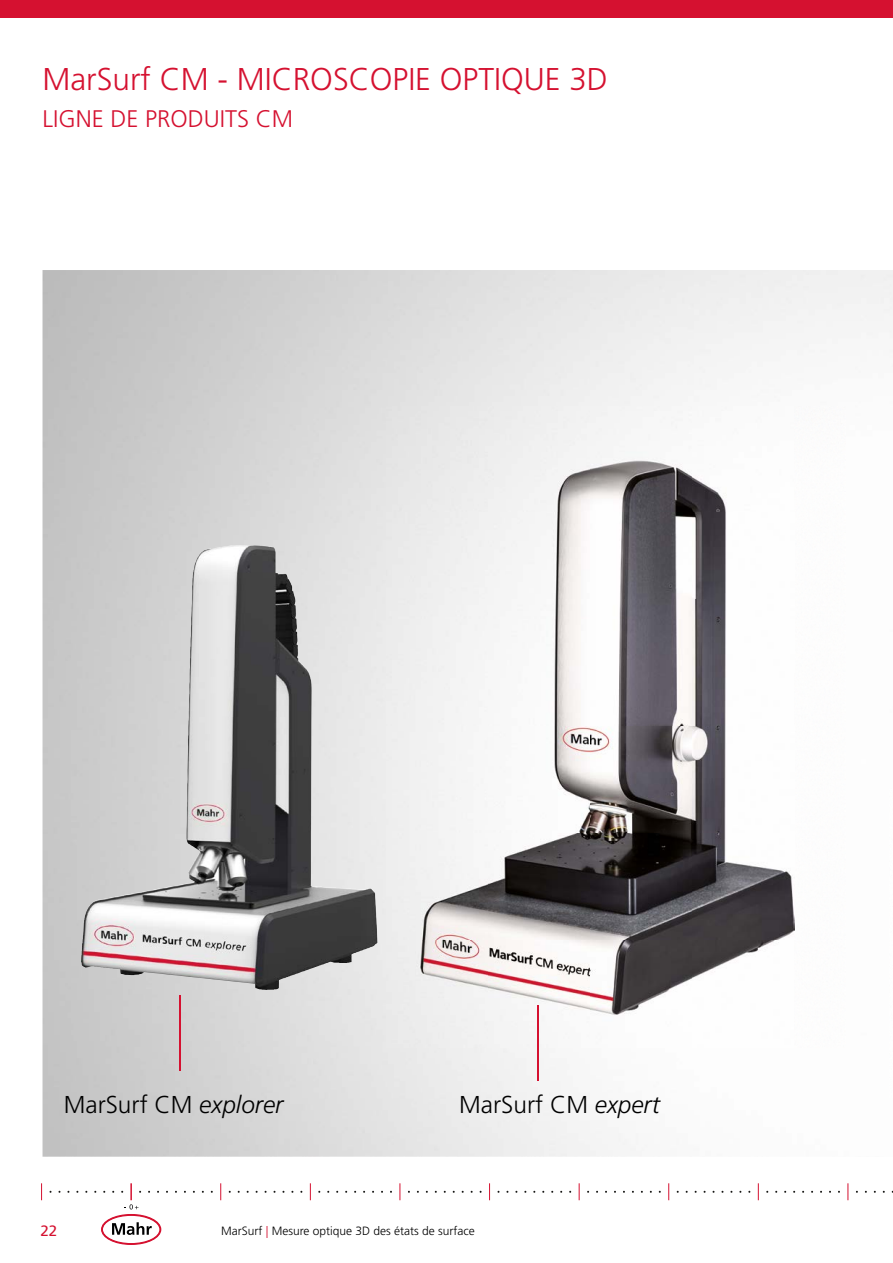
<style>
.page{position:relative;width:893px;height:1263px;background:#fff}
.page>*{position:absolute;margin:0;border:0;box-sizing:border-box;transform-origin:0 0}
.t1{font:300 31.5px "Frutiger LT Pro";color:#d51130}
.t2{font:300 24.45px "Frutiger LT Pro";color:#000}
.t3{font:300 24px "Frutiger LT Pro";color:#d51130}
.t4{font:15px "Frutiger LT Pro";color:#d51130}
.t5{font:300 12px "Frutiger LT Pro";color:#000}
.s1{font-style:italic}
.s2{color:#d51130}
</style>
<div class="page">
<div style="left:0;top:0;width:893px;height:17px;background:#d51130"></div>
<svg style="left:41px;top:1183px;width:1px;height:17px"></svg>
<svg style="left:94px;top:1183px;width:74px;height:61px"></svg>
<svg style="left:220px;top:1183px;width:1px;height:17px"></svg>
<svg style="left:310px;top:1183px;width:1px;height:17px"></svg>
<svg style="left:400px;top:1183px;width:1px;height:17px"></svg>
<svg style="left:489px;top:1183px;width:1px;height:17px"></svg>
<svg style="left:579px;top:1183px;width:1px;height:17px"></svg>
<svg style="left:668px;top:1183px;width:1px;height:17px"></svg>
<svg style="left:758px;top:1183px;width:1px;height:17px"></svg>
<svg style="left:847px;top:1183px;width:1px;height:17px"></svg>
<img style="left:43px;top:270px;width:850px;height:887px">
<img style="left:387px;top:406px;width:458px;height:641px">
<img style="left:93px;top:545px;width:161px;height:357px">
<img style="left:890px;top:788px;width:3px;height:310px">
<hr style="left:537px;top:1005px;width:2px;height:75px;background:#d51130">
<hr style="left:179px;top:995px;width:2px;height:75px;background:#d51130">
<h1 class="t1" style="left:43px;top:61px;width:567px">MarSurf CM - MICROSCOPIE OPTIQUE 3D</h1>
<h3 class="t3" style="left:43px;top:105px;width:252px">LIGNE DE PRODUITS CM</h3>
<h2 class="t2" style="left:64px;top:1090px;width:221px">MarSurf CM <span class="s1">explorer</span></h2>
<h2 class="t2" style="left:459px;top:1090px;width:202px">MarSurf CM <span class="s1">expert</span></h2>
<p class="t4" style="left:40px;top:1222px;width:18px">22</p>
<p class="t5" style="left:221px;top:1224px;width:255px">MarSurf <span class="s2">|</span> Mesure optique 3D des états de surface</p>
</div>
